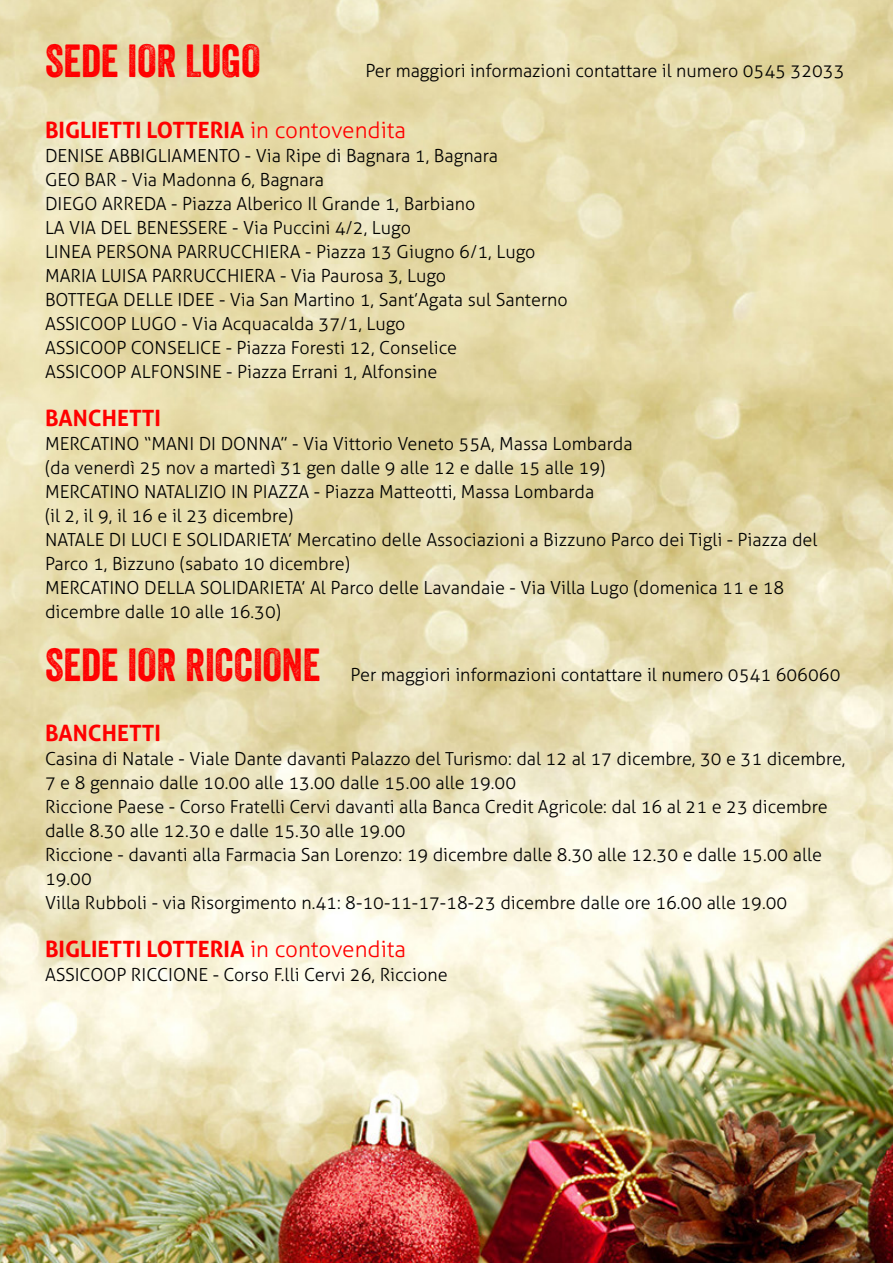
<style>
.page{position:relative;width:893px;height:1263px;background:#fff}
.page>*{position:absolute;margin:0;border:0;box-sizing:border-box;transform-origin:0 0}
.t1{font:45px "Veneer";color:#f00}
.t2{font:700 22.5px "Aller";color:#f00}
.t3{font:300 18px/24px "Aller";color:#000}
.s1{font-weight:300}
.s2{font-family:"Veneer";font-weight:400;font-size:45px;color:#f00}
</style>
<div class="page">
<img style="left:0;top:0;width:893px;height:1263px">
<p class="t1" style="left:45px;top:34px;width:217px">SEDE IOR LUGO</p>
<p class="t3" style="left:365px;top:59px;width:481px">Per maggiori informazioni contattare il numero 0545 32033</p>
<p class="t2" style="left:45px;top:116px;width:363px">BIGLIETTI LOTTERIA <span class="s1">in contovendita</span></p>
<p class="t3" style="left:45px;top:143px;width:455px">DENISE ABBIGLIAMENTO - Via Ripe di Bagnara 1, Bagnara</p>
<p class="t3" style="left:45px;top:167px;width:281px">GEO BAR - Via Madonna 6, Bagnara</p>
<p class="t3" style="left:45px;top:191px;width:432px">DIEGO ARREDA - Piazza Alberico Il Grande 1, Barbiano</p>
<p class="t3" style="left:45px;top:215px;width:368px">LA VIA DEL BENESSERE - Via Puccini 4/2, Lugo</p>
<p class="t3" style="left:45px;top:239px;width:492px">LINEA PERSONA PARRUCCHIERA - Piazza 13 Giugno 6/1, Lugo</p>
<p class="t3" style="left:45px;top:263px;width:403px">MARIA LUISA PARRUCCHIERA - Via Paurosa 3, Lugo</p>
<p class="t3" style="left:45px;top:287px;width:524px">BOTTEGA DELLE IDEE - Via San Martino 1, Sant’Agata sul Santerno</p>
<p class="t3" style="left:45px;top:311px;width:362px">ASSICOOP LUGO - Via Acquacalda 37/1, Lugo</p>
<p class="t3" style="left:45px;top:335px;width:413px">ASSICOOP CONSELICE - Piazza Foresti 12, Conselice</p>
<p class="t3" style="left:45px;top:359px;width:394px">ASSICOOP ALFONSINE - Piazza Errani 1, Alfonsine</p>
<p class="t2" style="left:45px;top:404px;width:117px">BANCHETTI</p>
<p class="t3" style="left:45px;top:431px;width:589px">MERCATINO “MANI DI DONNA” - Via Vittorio Veneto 55A, Massa Lombarda</p>
<p class="t3" style="left:45px;top:455px;width:562px">(da venerdì 25 nov a martedì 31 gen dalle 9 alle 12 e dalle 15 alle 19)</p>
<p class="t3" style="left:45px;top:479px;width:551px">MERCATINO NATALIZIO IN PIAZZA - Piazza Matteotti, Massa Lombarda</p>
<p class="t3" style="left:45px;top:503px;width:250px">(il 2, il 9, il 16 e il 23 dicembre)</p>
<p class="t3" style="left:45px;top:527px;width:774px">NATALE DI LUCI E SOLIDARIETA’ Mercatino delle Associazioni a Bizzuno Parco dei Tigli - Piazza del<br>Parco 1, Bizzuno (sabato 10 dicembre)</p>
<p class="t3" style="left:45px;top:575px;width:741px">MERCATINO DELLA SOLIDARIETA’ Al Parco delle Lavandaie - Via Villa Lugo (domenica 11 e 18</p>
<p class="t3" style="left:45px;top:599px;width:238px">dicembre dalle 10 alle 16.30)</p>
<p class="t3" style="left:45px;top:663px;width:797px"><span class="s2">SEDE IOR RICCIONE</span> Per maggiori informazioni contattare il numero 0541 606060</p>
<p class="t2" style="left:45px;top:719px;width:117px">BANCHETTI</p>
<p class="t3" style="left:45px;top:747px;width:802px">Casina di Natale - Viale Dante davanti Palazzo del Turismo: dal 12 al 17 dicembre, 30 e 31 dicembre,<br>7 e 8 gennaio dalle 10.00 alle 13.00 dalle 15.00 alle 19.00</p>
<p class="t3" style="left:45px;top:795px;width:784px">Riccione Paese - Corso Fratelli Cervi davanti alla Banca Credit Agricole: dal 16 al 21 e 23 dicembre dalle 8.30 alle 12.30 e dalle 15.30 alle 19.00</p>
<p class="t3" style="left:45px;top:843px;width:778px">Riccione - davanti alla Farmacia San Lorenzo: 19 dicembre dalle 8.30 alle 12.30 e dalle 15.00 alle<br>19.00</p>
<p class="t3" style="left:45px;top:891px;width:744px">Villa Rubboli - via Risorgimento n.41: 8-10-11-17-18-23 dicembre dalle ore 16.00 alle 19.00</p>
<p class="t2" style="left:45px;top:935px;width:363px">BIGLIETTI LOTTERIA <span class="s1">in contovendita</span></p>
<p class="t3" style="left:45px;top:963px;width:404px">ASSICOOP RICCIONE - Corso F.lli Cervi 26, Riccione</p>
</div>
